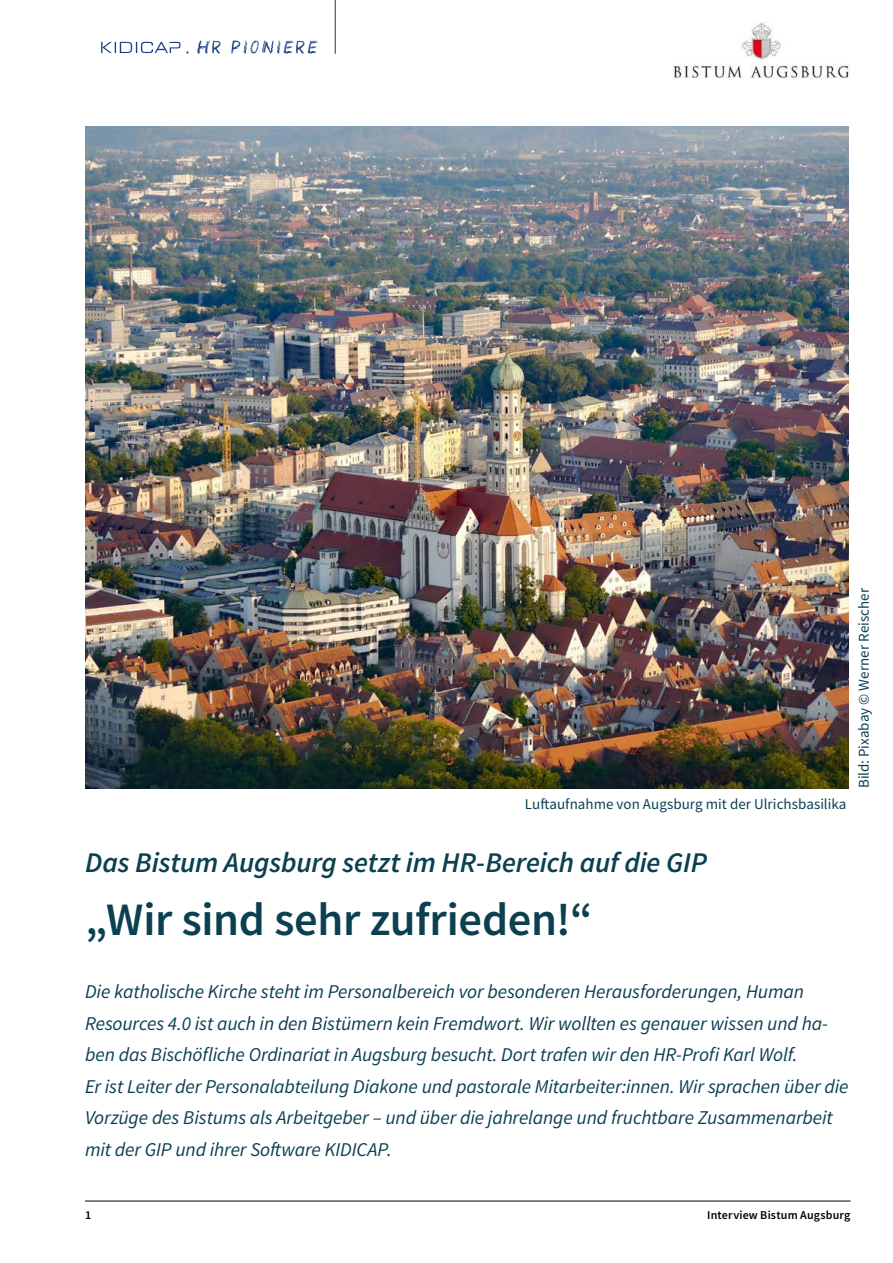
<style>
.page{position:relative;width:893px;height:1263px;background:#fff}
.page>*{position:absolute;margin:0;border:0;box-sizing:border-box;transform-origin:0 0}
.Titel_Schwarz{font:600 46.5px "Source Sans Pro";letter-spacing:-.01em;color:#0b4050}
.Titel_Schwarz-2{font:italic 600 28.5px "Source Sans Pro";letter-spacing:-.005em;color:#0b4050}
.Fließtext{font:italic 19.5px/31.5px "Source Sans Pro";letter-spacing:-.01em;color:#0b4050}
.Fließtext-2{font:15px "Source Sans Pro";color:#0b4050}
.Fußnote_Schwarz{font:600 12px "Source Sans Pro";letter-spacing:.015em;color:#000}
</style>
<div class="page">
<hr style="left:85px;top:1201px;width:765px;height:1px;background:#000">
<img style="left:85px;top:127px;width:763px;height:661px">
<img style="left:673px;top:23px;width:176px;height:56px">
<svg style="left:101px;top:42px;width:80px;height:11px"></svg>
<svg style="left:199px;top:40px;width:34px;height:14px"></svg>
<hr style="left:335px;top:0;width:1px;height:54px;background:#0b4050">
<p class="Fließtext-2" style="left:525px;top:795px;width:323px">Luftaufnahme von Augsburg mit der Ulrichsbasilika</p>
<p class="Fließtext-2" style="left:854px;top:788px;width:202px;rotate:-90deg">Bild: Pixabay © Werner Reischer</p>
<p class="Titel_Schwarz-2" style="left:85px;top:844px;width:623px">Das Bistum Augsburg setzt im HR-Bereich auf die GIP</p>
<p class="Titel_Schwarz" style="left:85px;top:889px;width:509px">„Wir sind sehr zufrieden!“</p>
<p class="Fließtext" style="left:85px;top:976px;width:765px">Die katholische Kirche steht im Personalbereich vor besonderen Herausforderungen, Human Resources 4.0 ist auch in den Bistümern kein Fremdwort. Wir wollten es genauer wissen und ha&shy;ben das Bischöfliche Ordinariat in Augsburg besucht. Dort trafen wir den HR-Profi Karl Wolf.<br>Er ist Leiter der Personalabteilung Diakone und pastorale Mitarbeiter:innen. Wir sprachen über die Vorzüge des Bistums als Arbeitgeber – und über die jahrelange und fruchtbare Zusammenarbeit mit der GIP und ihrer Software KIDICAP.</p>
<p class="Fußnote_Schwarz" style="left:85px;top:1207px;width:8px">1</p>
<p class="Fußnote_Schwarz" style="left:707px;top:1207px;width:145px">Interview Bistum Augsburg</p>
</div>
